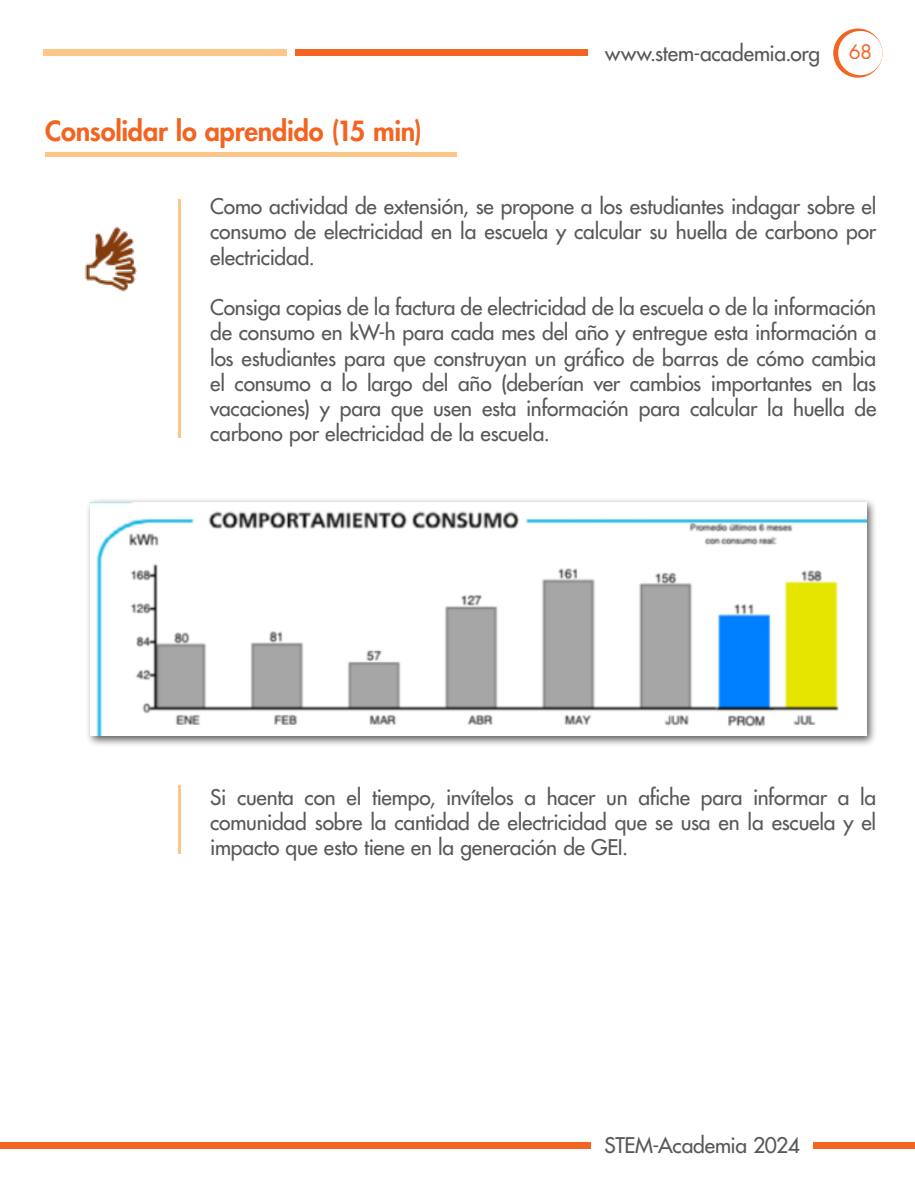
<style>
.page{position:relative;width:915px;height:1191px;background:#fff}
.page>*{position:absolute;margin:0;border:0;box-sizing:border-box;transform-origin:0 0}
.t1{font:800 27px "Futura Std";letter-spacing:-.01em;color:#f36421}
.t2{font:500 21px/25.2px "Futura Std";letter-spacing:-.01em;color:#57585a;text-align:justify}
.t3{font:19.5px "Futura Std";color:#f36421}
</style>
<div class="page">
<svg style="left:833px;top:29px;width:49px;height:49px"></svg>
<div style="left:837px;top:31px;width:45px;height:44px;background:#fff;border-radius:50%"></div>
<hr style="left:178px;top:199px;width:3px;height:238px;background:#fdc689">
<hr style="left:178px;top:785px;width:3px;height:68px;background:#fdc689">
<hr style="left:45px;top:153px;width:411px;height:4px;background:#fdc689">
<img style="left:85px;top:226px;width:52px;height:66px">
<div style="left:85px;top:497px;width:792px;height:249px;background:#231f20;opacity:.75"></div>
<img style="left:90px;top:502px;width:776px;height:233px">
<div style="left:295px;top:50px;width:293px;height:6px;background:#f36421"></div>
<div style="left:0;top:1142px;width:590px;height:6px;background:#f36421"></div>
<div style="left:813px;top:1142px;width:101px;height:6px;background:#f36421"></div>
<div style="left:43px;top:50px;width:244px;height:6px;background:#fdc689"></div>
<p class="t1" style="left:45px;top:113px;width:378px">Consolidar lo aprendido (15 min)</p>
<p class="t2" style="left:605px;top:40px;width:216px">www.stem-academia.org</p>
<p class="t3" style="left:848px;top:39px;width:26px">68</p>
<p class="t2" style="left:210px;top:194px;width:667px">Como actividad de extensión, se propone a los estudiantes indagar sobre el consumo de electricidad en la escuela y calcular su huella de carbono por electricidad.</p>
<p class="t2" style="left:210px;top:295px;width:667px">Consiga copias de la factura de electricidad de la escuela o de la información de consumo en kW-h para cada mes del año y entregue esta información a los estudiantes para que construyan un gráfico de barras de cómo cambia el consumo a lo largo del año (deberían ver cambios importantes en las vacaciones) y para que usen esta información para calcular la huella de carbono por electricidad de la escuela.</p>
<p class="t2" style="left:210px;top:784px;width:667px">Si cuenta con el tiempo, invítelos a hacer un afiche para informar a la comunidad sobre la cantidad de electricidad que se usa en la escuela y el impacto que esto tiene en la generación de GEI.</p>
<p class="t2" style="left:604px;top:1132px;width:197px">STEM-Academia 2024</p>
</div>
